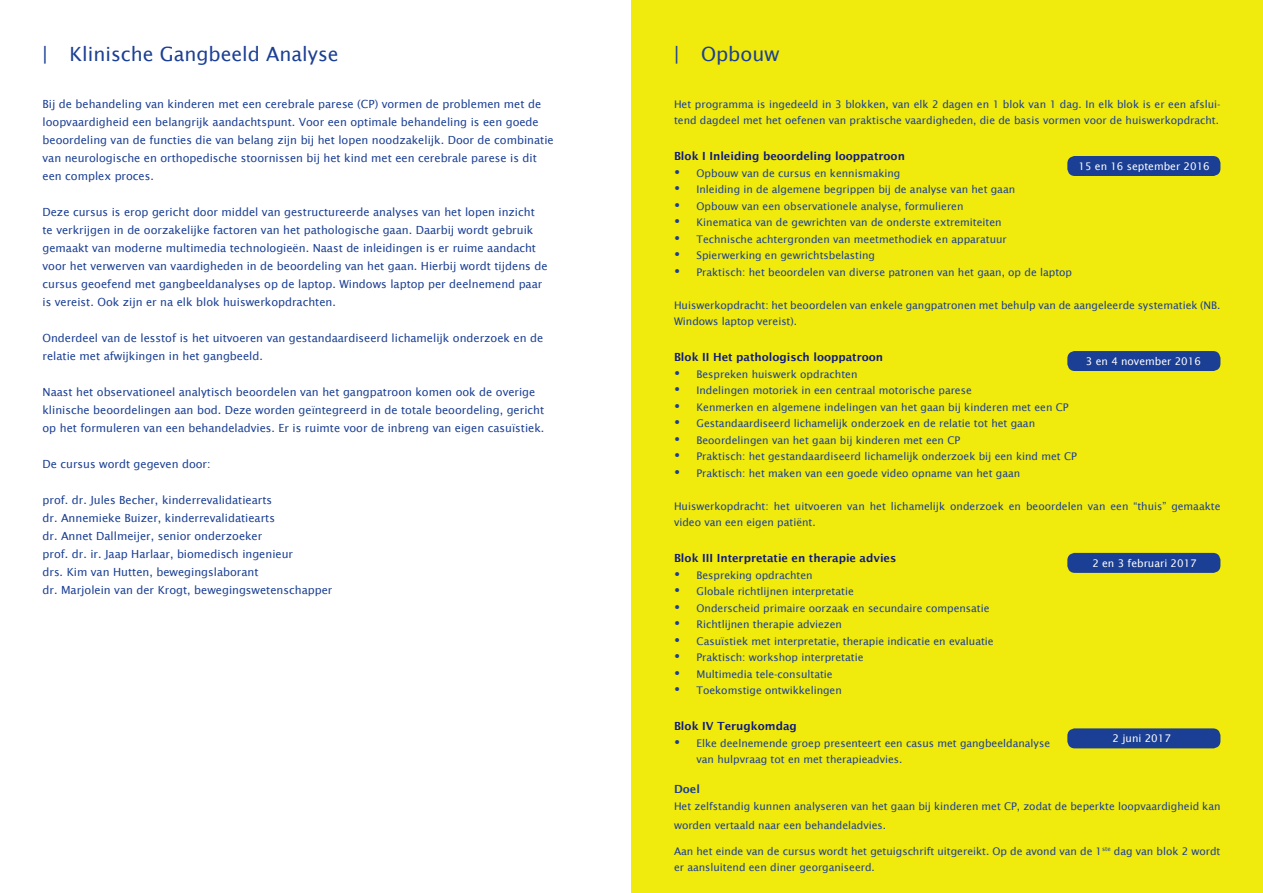
<style>
.page{position:relative;width:1263px;height:893px;background:#fff}
.page>*{position:absolute;margin:0;border:0;box-sizing:border-box;transform-origin:0 0}
.kop_2012{font:21px "Lucida Sans EF";color:#1b3f94}
.plat_2012{font:12px/18px "Lucida Sans EF";color:#1b3f94}
.bold{font:600 12px "Lucida Sans EF";color:#0e1a7d}
.plat_2012-2{font:600 12px "Lucida Sans EF";color:#1b3f94}
.inspring_2014{font:11.25px "Lucida Sans EF";color:#1b3f94}
.plat_2012-3{font:11.25px/16.5px "Lucida Sans EF";color:#1b3f94}
.plat_2012-4{font:11.25px "Lucida Sans EF";color:#fff}
</style>
<div class="page">
<div style="left:631px;top:0;width:632px;height:893px;background:#f0ea0d"></div>
<div style="left:1067px;top:156px;width:153px;height:20px;background:#1b3f94;border-radius:8px"></div>
<div style="left:1067px;top:351px;width:153px;height:20px;background:#1b3f94;border-radius:8px"></div>
<div style="left:1067px;top:553px;width:153px;height:20px;background:#1b3f94;border-radius:8px"></div>
<div style="left:1067px;top:728px;width:153px;height:20px;background:#1b3f94;border-radius:8px"></div>
<p class="kop_2012" style="left:43px;top:43px;width:298px">| Klinische Gangbeeld Analyse</p>
<p class="kop_2012" style="left:674px;top:43px;width:107px">| Opbouw</p>
<p class="plat_2012-3" style="left:674px;top:95px;width:548px">Het programma is ingedeeld in 3 blokken, van elk 2 dagen en 1 blok van 1 dag. In elk blok is er een afslui&shy;tend dagdeel met het oefenen van praktische vaardigheden, die de basis vormen voor de huiswerkopdracht.</p>
<p class="bold" style="left:674px;top:149px;width:232px">Blok I Inleiding beoordeling looppatroon</p>
<p class="inspring_2014" style="left:674px;top:167px;width:228px">• Opbouw van de cursus en kennismaking</p>
<p class="inspring_2014" style="left:674px;top:183px;width:343px">• Inleiding in de algemene begrippen bij de analyse van het gaan</p>
<p class="inspring_2014" style="left:674px;top:200px;width:291px">• Opbouw van een observationele analyse, formulieren</p>
<p class="inspring_2014" style="left:674px;top:216px;width:329px">• Kinematica van de gewrichten van de onderste extremiteiten</p>
<p class="inspring_2014" style="left:674px;top:233px;width:334px">• Technische achtergronden van meetmethodiek en apparatuur</p>
<p class="inspring_2014" style="left:674px;top:249px;width:202px">• Spierwerking en gewrichtsbelasting</p>
<p class="inspring_2014" style="left:674px;top:266px;width:400px">• Praktisch: het beoordelen van diverse patronen van het gaan, op de laptop</p>
<p class="plat_2012-3" style="left:674px;top:296px;width:548px">Huiswerkopdracht: het beoordelen van enkele gangpatronen met behulp van de aangeleerde systematiek (NB.<br>Windows laptop vereist).</p>
<p class="bold" style="left:674px;top:350px;width:211px">Blok II Het pathologisch looppatroon</p>
<p class="inspring_2014" style="left:674px;top:368px;width:185px">• Bespreken huiswerk opdrachten</p>
<p class="inspring_2014" style="left:674px;top:384px;width:299px">• Indelingen motoriek in een centraal motorische parese</p>
<p class="inspring_2014" style="left:674px;top:401px;width:396px">• Kenmerken en algemene indelingen van het gaan bij kinderen met een CP</p>
<p class="inspring_2014" style="left:674px;top:417px;width:363px">• Gestandaardiseerd lichamelijk onderzoek en de relatie tot het gaan</p>
<p class="inspring_2014" style="left:674px;top:434px;width:288px">• Beoordelingen van het gaan bij kinderen met een CP</p>
<p class="inspring_2014" style="left:674px;top:450px;width:404px">• Praktisch: het gestandaardiseerd lichamelijk onderzoek bij een kind met CP</p>
<p class="inspring_2014" style="left:674px;top:467px;width:348px">• Praktisch: het maken van een goede video opname van het gaan</p>
<p class="plat_2012-3" style="left:674px;top:497px;width:548px">Huiswerkopdracht: het uitvoeren van het lichamelijk onderzoek en beoordelen van een “thuis” gemaakte video van een eigen patiënt.</p>
<p class="bold" style="left:674px;top:551px;width:224px">Blok III Interpretatie en therapie advies</p>
<p class="inspring_2014" style="left:674px;top:569px;width:140px">• Bespreking opdrachten</p>
<p class="inspring_2014" style="left:674px;top:585px;width:181px">• Globale richtlijnen interpretatie</p>
<p class="inspring_2014" style="left:674px;top:602px;width:317px">• Onderscheid primaire oorzaak en secundaire compensatie</p>
<p class="inspring_2014" style="left:674px;top:618px;width:170px">• Richtlijnen therapie adviezen</p>
<p class="inspring_2014" style="left:674px;top:635px;width:321px">• Casuïstiek met interpretatie, therapie indicatie en evaluatie</p>
<p class="inspring_2014" style="left:674px;top:651px;width:191px">• Praktisch: workshop interpretatie</p>
<p class="inspring_2014" style="left:674px;top:668px;width:160px">• Multimedia tele-consultatie</p>
<p class="inspring_2014" style="left:674px;top:684px;width:169px">• Toekomstige ontwikkelingen</p>
<p class="bold" style="left:674px;top:719px;width:124px">Blok IV Terugkomdag</p>
<p class="inspring_2014" style="left:674px;top:737px;width:378px">• Elke deelnemende groep presenteert een casus met gangbeeldanalyse</p>
<p class="inspring_2014" style="left:696px;top:753px;width:207px">van hulpvraag tot en met therapieadvies.</p>
<p class="plat_2012-2" style="left:674px;top:782px;width:27px">Doel</p>
<p class="plat_2012-3" style="left:674px;top:796px;width:548px;line-height:19.5px">Het zelfstandig kunnen analyseren van het gaan bij kinderen met CP, zodat de beperkte loopvaardigheid kan worden vertaald naar een behandeladvies.</p>
<p class="plat_2012-3" style="left:674px;top:842px;width:548px">Aan het einde van de cursus wordt het getuigschrift uitgereikt. Op de avond van de 1<sup>ste</sup> dag van blok 2 wordt er aansluitend een diner georganiseerd.</p>
<p class="plat_2012" style="left:43px;top:95px;width:513px">Bij de behandeling van kinderen met een cerebrale parese (CP) vormen de problemen met de loopvaardigheid een belangrijk aandachtspunt. Voor een optimale behandeling is een goede beoordeling van de functies die van belang zijn bij het lopen noodzakelijk. Door de combinatie van neurologische en orthopedische stoornissen bij het kind met een cerebrale parese is dit een complex proces.</p>
<p class="plat_2012" style="left:43px;top:203px;width:506px">Deze cursus is erop gericht door middel van gestructureerde analyses van het lopen inzicht te verkrijgen in de oorzakelijke factoren van het pathologische gaan. Daarbij wordt gebruik gemaakt van moderne multimedia technologieën. Naast de inleidingen is er ruime aandacht voor het verwerven van vaardigheden in de beoordeling van het gaan. Hierbij wordt tijdens de cursus geoefend met gangbeeldanalyses op de laptop. Windows laptop per deelnemend paar</p>
<p class="plat_2012" style="left:43px;top:293px;width:295px">is vereist. Ook zijn er na elk blok huiswerkopdrachten.</p>
<p class="plat_2012" style="left:43px;top:329px;width:502px">Onderdeel van de lesstof is het uitvoeren van gestandaardiseerd lichamelijk onderzoek en de relatie met afwijkingen in het gangbeeld.</p>
<p class="plat_2012" style="left:43px;top:383px;width:503px">Naast het observationeel analytisch beoordelen van het gangpatroon komen ook de overige klinische beoordelingen aan bod. Deze worden geïntegreerd in de totale beoordeling, gericht op het formuleren van een behandeladvies. Er is ruimte voor de inbreng van eigen casuïstiek.</p>
<p class="plat_2012" style="left:43px;top:455px;width:170px">De cursus wordt gegeven door:</p>
<p class="plat_2012" style="left:43px;top:491px;width:231px">prof. dr. Jules Becher, kinderrevalidatiearts</p>
<p class="plat_2012" style="left:43px;top:509px;width:234px">dr. Annemieke Buizer, kinderrevalidatiearts</p>
<p class="plat_2012" style="left:43px;top:527px;width:221px">dr. Annet Dallmeijer, senior onderzoeker</p>
<p class="plat_2012" style="left:43px;top:545px;width:252px">prof. dr. ir. Jaap Harlaar, biomedisch ingenieur</p>
<p class="plat_2012" style="left:43px;top:563px;width:217px">drs. Kim van Hutten, bewegingslaborant</p>
<p class="plat_2012" style="left:43px;top:581px;width:291px">dr. Marjolein van der Krogt, bewegingswetenschapper</p>
<p class="plat_2012-4" style="left:1078px;top:160px;width:133px">15 en 16 september 2016</p>
<p class="plat_2012-4" style="left:1086px;top:355px;width:116px">3 en 4 november 2016</p>
<p class="plat_2012-4" style="left:1092px;top:557px;width:106px">2 en 3 februari 2017</p>
<p class="plat_2012-4" style="left:1112px;top:732px;width:60px">2 juni 2017</p>
</div>
